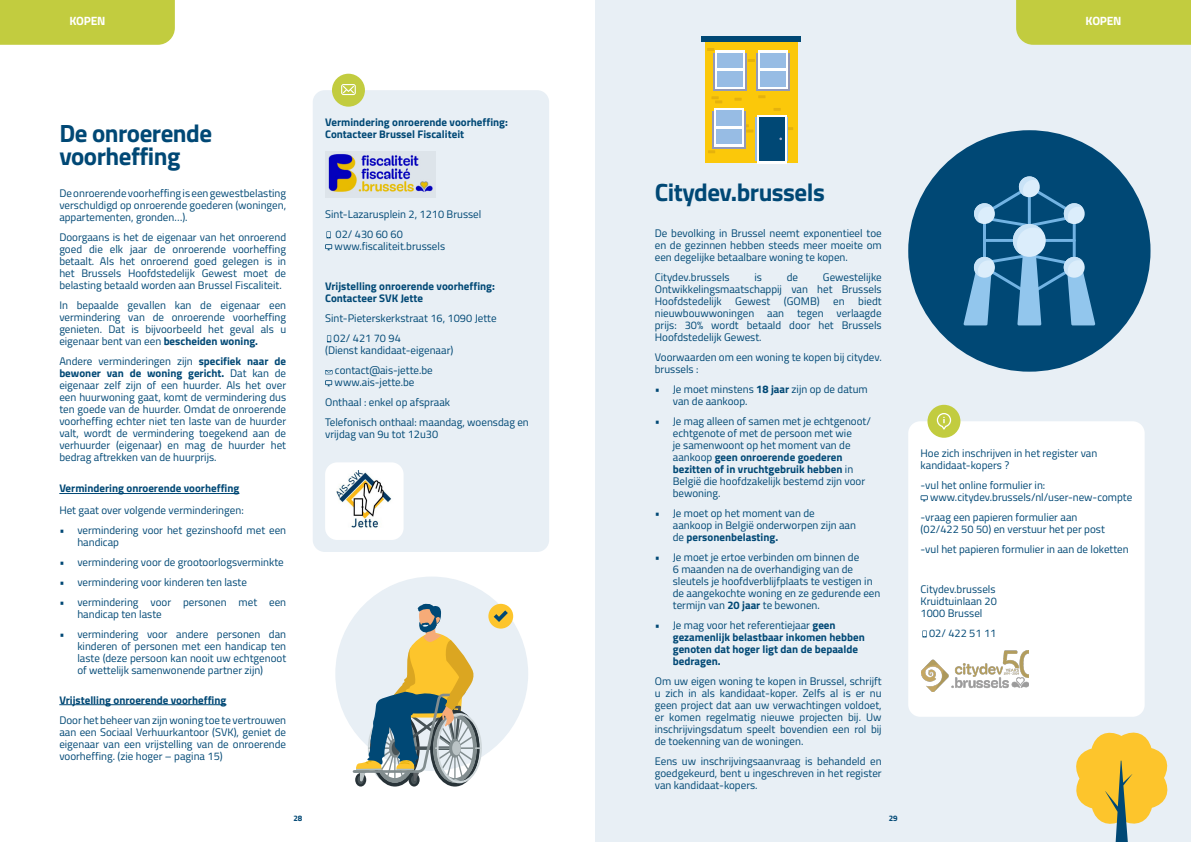
<style>
.page{position:relative;width:1191px;height:842px;background:#fff}
.page>*{position:absolute;margin:0;border:0;box-sizing:border-box;transform-origin:0 0}
.t1{font:700 25px/22.7px "Titillium Web";letter-spacing:-.02em;color:#004875}
.t2{font:700 12px "Titillium Web";letter-spacing:-.02em;color:#fff}
.t3{font:11px/12px "Titillium Web";color:#004875}
.t4{font:700 11px/12px "Titillium Web";color:#004875}
.t5{font:700 8px "Titillium Web";color:#004875}
.s1{font-weight:700}
.s2{font-weight:400}
</style>
<div class="page">
<div style="left:313px;top:90px;width:236px;height:462px;background:#e8eff5;border-radius:12px"></div>
<div style="left:335px;top:576px;width:193px;height:195px;background:#e8eff5;border-radius:50%"></div>
<div style="left:0;top:0;width:175px;height:45px;background:#c2cc3f"></div>
<hr style="left:59px;top:493px;width:180px;height:1px;background:#004875">
<hr style="left:59px;top:704px;width:167px;height:1px;background:#004875">
<svg style="left:326px;top:231px;width:5px;height:7px"></svg>
<svg style="left:325px;top:244px;width:7px;height:6px"></svg>
<svg style="left:327px;top:335px;width:4px;height:7px"></svg>
<svg style="left:325px;top:370px;width:7px;height:4px"></svg>
<svg style="left:325px;top:380px;width:7px;height:6px"></svg>
<svg style="left:353px;top:602px;width:129px;height:184px"></svg>
<div style="left:488px;top:604px;width:25px;height:25px;background:#fdc52c;border-radius:50%"></div>
<svg style="left:494px;top:610px;width:14px;height:12px"></svg>
<div style="left:325px;top:462px;width:78px;height:78px;background:#fff;border-radius:12px"></div>
<img style="left:336px;top:470px;width:55px;height:58px">
<div style="left:595px;top:0;width:596px;height:842px;background:#e8eff5"></div>
<div style="left:1016px;top:0;width:175px;height:45px;background:#c2cc3f"></div>
<div style="left:908px;top:421px;width:236px;height:296px;background:#fff;border-radius:12px"></div>
<svg style="left:920px;top:495px;width:7px;height:6px"></svg>
<svg style="left:922px;top:630px;width:4px;height:7px"></svg>
<div style="left:927px;top:405px;width:33px;height:33px;background:#c2cc3f;border-radius:50%"></div>
<svg style="left:936px;top:413px;width:15px;height:17px"></svg>
<div style="left:908px;top:130px;width:242px;height:242px;background:#004875;border-radius:50%"></div>
<svg style="left:963px;top:176px;width:132px;height:149px"></svg>
<div style="left:705px;top:41px;width:93px;height:122px;background:#fbc80a"></div>
<svg style="left:758px;top:95px;width:7px;height:3px"></svg>
<svg style="left:773px;top:108px;width:7px;height:3px"></svg>
<svg style="left:748px;top:59px;width:7px;height:3px"></svg>
<svg style="left:707px;top:48px;width:7px;height:3px"></svg>
<svg style="left:788px;top:127px;width:5px;height:3px"></svg>
<svg style="left:745px;top:124px;width:8px;height:9px"></svg>
<svg style="left:708px;top:150px;width:7px;height:3px"></svg>
<svg style="left:734px;top:98px;width:7px;height:3px"></svg>
<svg style="left:711px;top:96px;width:11px;height:7px"></svg>
<svg style="left:755px;top:117px;width:33px;height:44px"></svg>
<svg style="left:757px;top:115px;width:29px;height:48px"></svg>
<div style="left:759px;top:117px;width:25px;height:43px;background:#004875"></div>
<svg style="left:713px;top:53px;width:33px;height:38px"></svg>
<svg style="left:715px;top:51px;width:29px;height:38px"></svg>
<div style="left:717px;top:53px;width:25px;height:34px;background:#97bce4"></div>
<hr style="left:716px;top:68px;width:27px;height:3px;background:#fff">
<svg style="left:712px;top:111px;width:33px;height:37px"></svg>
<svg style="left:714px;top:108px;width:29px;height:38px"></svg>
<div style="left:715px;top:111px;width:26px;height:33px;background:#97bce4"></div>
<hr style="left:715px;top:126px;width:27px;height:3px;background:#fff">
<div style="left:756px;top:53px;width:33px;height:38px;background:#9399b7"></div>
<div style="left:758px;top:51px;width:30px;height:38px;background:#fff"></div>
<div style="left:760px;top:53px;width:26px;height:34px;background:#97bce4"></div>
<hr style="left:759px;top:68px;width:27px;height:3px;background:#fff">
<div style="left:702px;top:36px;width:99px;height:5px;background:#004875"></div>
<svg style="left:1076px;top:732px;width:92px;height:110px"></svg>
<img style="left:921px;top:651px;width:108px;height:41px">
<div style="left:332px;top:74px;width:33px;height:33px;background:#c2cc3f;border-radius:50%"></div>
<svg style="left:341px;top:84px;width:15px;height:11px"></svg>
<img style="left:325px;top:152px;width:110px;height:45px">
<p class="t2" style="left:69px;top:12px;width:37px">KOPEN</p>
<h1 class="t1" style="left:59px;top:121px;width:154px">De onroerende voorheffing</h1>
<p class="t3" style="left:59px;top:187px;width:228px;text-align:justify">De onroerende voorheffing is een gewestbelasting verschuldigd op onroerende goederen (woningen, appartementen, gronden…).</p>
<p class="t3" style="left:59px;top:231px;width:228px;text-align:justify">Doorgaans is het de eigenaar van het onroerend goed die elk jaar de onroerende voorheffing betaalt. Als het onroerend goed gelegen is in het Brussels Hoofdstedelijk Gewest moet de belasting betaald worden aan Brussel Fiscaliteit.</p>
<p class="t3" style="left:59px;top:299px;width:228px;text-align:justify">In bepaalde gevallen kan de eigenaar een vermindering van de onroerende voorheffing genieten. Dat is bijvoorbeeld het geval als u eigenaar bent van een <span class="s1">bescheiden woning.</span></p>
<p class="t3" style="left:59px;top:355px;width:228px;text-align:justify">Andere verminderingen zijn <span class="s1">specifiek naar de bewoner van de woning gericht.</span> Dat kan de eigenaar zelf zijn of een huurder. Als het over een huurwoning gaat, komt de vermindering dus ten goede van de huurder. Omdat de onroerende voorheffing echter niet ten laste van de huurder valt, wordt de vermindering toegekend aan de verhuurder (eigenaar) en mag de huurder het bedrag aftrekken van de huurprijs.</p>
<p class="t4" style="left:59px;top:482px;width:182px">Vermindering onroerende voorheffing</p>
<p class="t3" style="left:59px;top:503px;width:186px">Het gaat over volgende verminderingen:</p>
<p class="t3" style="left:77px;top:523px;width:210px;text-indent:-18px">• vermindering voor het gezinshoofd met een handicap</p>
<p class="t3" style="left:59px;top:555px;width:226px">• vermindering voor de grootoorlogsverminkte</p>
<p class="t3" style="left:59px;top:575px;width:189px">• vermindering voor kinderen ten laste</p>
<p class="t3" style="left:77px;top:595px;width:210px;text-indent:-18px">• vermindering voor personen met een handicap ten laste</p>
<p class="t3" style="left:77px;top:627px;width:210px;text-align:justify;text-indent:-18px">• vermindering voor andere personen dan kinderen of personen met een handicap ten laste (deze persoon kan nooit uw echtgenoot of wettelijk samenwonende partner zijn)</p>
<p class="t4" style="left:59px;top:693px;width:169px">Vrijstelling onroerende voorheffing</p>
<p class="t3" style="left:59px;top:713px;width:228px;text-align:justify">Door het beheer van zijn woning toe te vertrouwen aan een Sociaal Verhuurkantoor (SVK), geniet de eigenaar van een vrijstelling van de onroerende voorheffing. (zie hoger – pagina 15)</p>
<p class="t5" style="left:293px;top:812px;width:10px">28</p>
<p class="t4" style="left:325px;top:116px;width:184px">Vermindering onroerende voorheffing:<br>Contacteer Brussel Fiscaliteit</p>
<p class="t3" style="left:335px;top:204px;width:147px;line-height:20px;text-indent:-10px">Sint-Lazarusplein 2, 1210 Brussel<br>02/ 430 60 60</p>
<p class="t3" style="left:335px;top:240px;width:112px">www.fiscaliteit.brussels</p>
<p class="t4" style="left:325px;top:280px;width:171px">Vrijstelling onroerende voorheffing:<br>Contacteer SVK Jette</p>
<p class="t3" style="left:334px;top:308px;width:164px;line-height:20px;text-indent:-9px">Sint-Pieterskerkstraat 16, 1090 Jette<br>02/ 421 70 94</p>
<p class="t3" style="left:335px;top:340px;width:120px;line-height:20px;text-indent:-10px">(Dienst kandidaat-eigenaar) contact@ais-jette.be</p>
<p class="t3" style="left:325px;top:372px;width:205px;line-height:20px;text-indent:10px">www.ais-jette.be<br>Onthaal : enkel op afspraak<br>Telefonisch onthaal: maandag, woensdag en</p>
<p class="t3" style="left:325px;top:428px;width:115px">vrijdag van 9u tot 12u30</p>
<p class="t2" style="left:1085px;top:12px;width:37px">KOPEN</p>
<h1 class="t1" style="left:655px;top:180px;width:171px">Citydev.brussels</h1>
<p class="t3" style="left:655px;top:227px;width:228px;text-align:justify">De bevolking in Brussel neemt exponentieel toe en de gezinnen hebben steeds meer moeite om een degelijke betaalbare woning te kopen.</p>
<p class="t3" style="left:655px;top:271px;width:76px">Citydev.brussels</p>
<p class="t3" style="left:754px;top:271px;width:9px">is</p>
<p class="t3" style="left:787px;top:271px;width:13px">de</p>
<p class="t3" style="left:655px;top:271px;width:228px;text-align:justify;text-indent:168px">Gewestelijke Ontwikkelingsmaatschappij van het Brussels Hoofdstedelijk Gewest (GOMB) en biedt nieuwbouwwoningen aan tegen verlaagde prijs: 30% wordt betaald door het Brussels Hoofdstedelijk Gewest.</p>
<p class="t3" style="left:655px;top:351px;width:228px">Voorwaarden om een woning te kopen bij citydev. brussels :</p>
<p class="t3" style="left:673px;top:383px;width:196px;text-indent:-18px">• Je moet minstens <span class="s1">18 jaar</span> zijn op de datum van de aankoop.</p>
<p class="t3" style="left:673px;top:415px;width:200px;text-indent:-18px">• Je mag alleen of samen met je echtgenoot/ echtgenote of met de persoon met wie<br>je samenwoont op het moment van de aankoop <span class="s1">geen onroerende goederen bezitten of in vruchtgebruik hebben</span> in België die hoofdzakelijk bestemd zijn voor bewoning.</p>
<p class="t3" style="left:673px;top:507px;width:185px;text-indent:-18px">• Je moet op het moment van de aankoop in België onderworpen zijn aan de <span class="s1">personenbelasting.</span></p>
<p class="t3" style="left:673px;top:551px;width:209px;text-indent:-18px">• Je moet je ertoe verbinden om binnen de<br>6 maanden na de overhandiging van de sleutels je hoofdverblijfplaats te vestigen in de aangekochte woning en ze gedurende een termijn van <span class="s1">20 jaar</span> te bewonen.</p>
<p class="t4" style="left:673px;top:619px;width:193px;text-indent:-18px"><span class="s2">• Je mag voor het referentiejaar</span> geen gezamenlijk belastbaar inkomen hebben genoten dat hoger ligt dan de bepaalde bedragen.</p>
<p class="t3" style="left:655px;top:675px;width:228px;text-align:justify">Om uw eigen woning te kopen in Brussel, schrijft u zich in als kandidaat-koper. Zelfs al is er nu geen project dat aan uw verwachtingen voldoet, er komen regelmatig nieuwe projecten bij. Uw inschrijvingsdatum speelt bovendien een rol bij de toekenning van de woningen.</p>
<p class="t3" style="left:655px;top:755px;width:228px;text-align:justify">Eens uw inschrijvingsaanvraag is behandeld en goedgekeurd, bent u ingeschreven in het register van kandidaat-kopers.</p>
<p class="t5" style="left:889px;top:812px;width:10px">29</p>
<p class="t3" style="left:920px;top:447px;width:178px">Hoe zich inschrijven in het register van kandidaat-kopers ?</p>
<p class="t3" style="left:930px;top:479px;width:204px;text-indent:-10px">-vul het online formulier in: www.citydev.brussels/nl/user-new-compte</p>
<p class="t3" style="left:920px;top:511px;width:186px">-vraag een papieren formulier aan (02/422 50 50) en verstuur het per post</p>
<p class="t3" style="left:920px;top:543px;width:210px">-vul het papieren formulier in aan de loketten</p>
<p class="t3" style="left:920px;top:583px;width:78px">Citydev.brussels<br>Kruidtuinlaan 20<br>1000 Brussel</p>
<p class="t3" style="left:929px;top:627px;width:69px">02/ 422 51 11</p>
</div>
